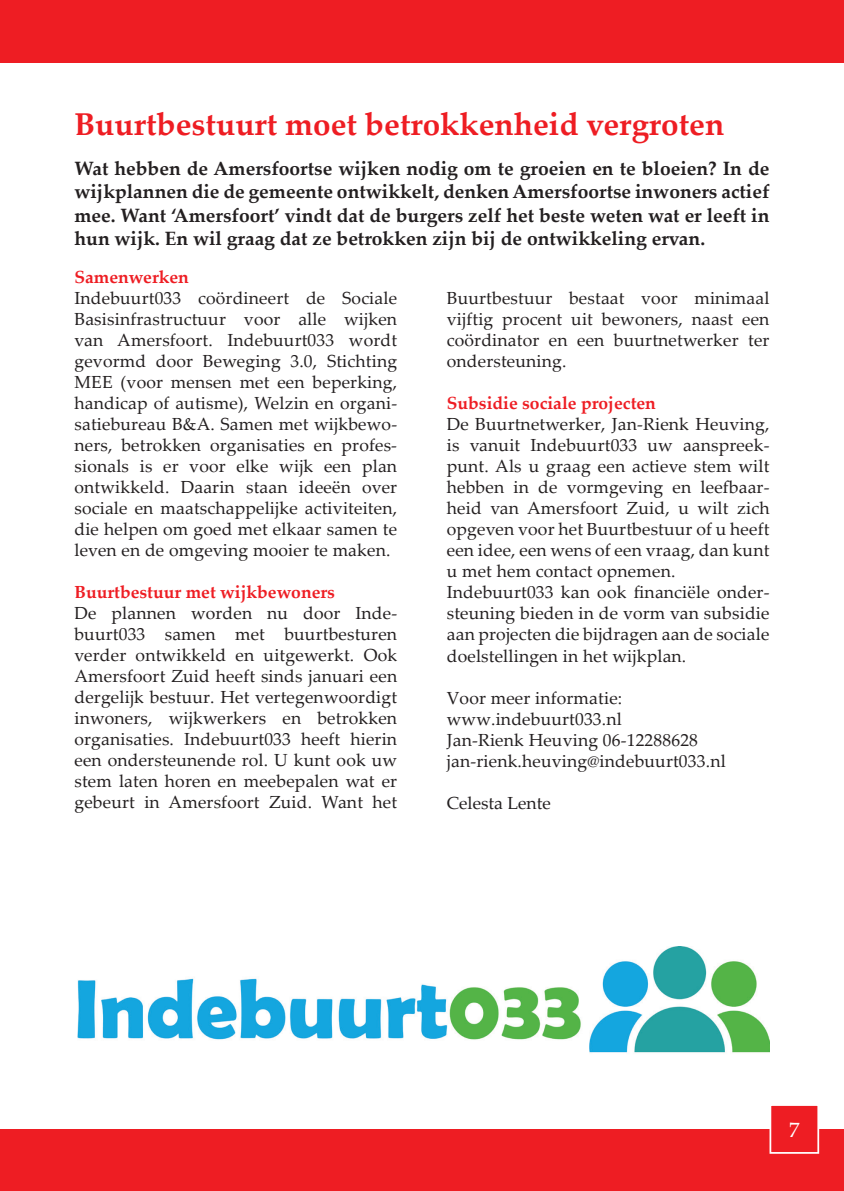
<style>
.page{position:relative;width:844px;height:1191px;background:#fff}
.page>*{position:absolute;margin:0;border:0;box-sizing:border-box;transform-origin:0 0}
.t1{font:700 31.5px "Palatino Linotype";color:#ee1d23}
.t2{font:21px "Palatino Linotype";color:#fff}
.t3{font:700 19.25px/23.1px "Palatino Linotype";color:#231f20;text-align:justify}
.t4{font:17.5px/21px "Palatino Linotype";letter-spacing:.01em;color:#231f20;text-align:justify}
.t5{font:700 17.5px "Palatino Linotype";color:#ee1d23}
</style>
<div class="page">
<div style="left:0;top:1129px;width:843px;height:62px;background:#ee1d23"></div>
<div style="left:769px;top:1104px;width:50px;height:49px;background:#ee1d23;border:2px solid #fff"></div>
<div style="left:0;top:0;width:843px;height:62px;background:#ee1d23"></div>
<img style="left:77px;top:946px;width:692px;height:107px">
<h1 class="t1" style="left:74px;top:102px;width:651px">Buurtbestuurt moet betrokkenheid vergroten</h1>
<p class="t3" style="left:74px;top:157px;width:696px">Wat hebben de Amersfoortse wijken nodig om te groeien en te bloeien? In de wijkplannen die de gemeente ontwikkelt, denken Amersfoortse inwoners actief mee. Want ‘Amersfoort’ vindt dat de burgers zelf het beste weten wat er leeft in hun wijk. En wil graag dat ze betrokken zijn bij de ontwikkeling ervan.</p>
<p class="t5" style="left:74px;top:265px;width:116px">Samenwerken</p>
<p class="t4" style="left:74px;top:287px;width:324px">Indebuurt033 coördineert de Sociale Basisinfrastructuur voor alle wijken van Amersfoort. Indebuurt033 wordt gevormd door Beweging 3.0, Stichting MEE (voor mensen met een beperking, handicap of autisme), Welzin en organi&shy;satiebureau B&amp;A. Samen met wijkbewo&shy;ners, betrokken organisaties en profes&shy;sionals is er voor elke wijk een plan ontwikkeld. Daarin staan ideeën over sociale en maatschappelijke activiteiten, die helpen om goed met elkaar samen te leven en de omgeving mooier te maken.</p>
<p class="t5" style="left:74px;top:580px;width:262px">Buurtbestuur met wijkbewoners</p>
<p class="t4" style="left:74px;top:602px;width:324px">De plannen worden nu door Inde&shy;buurt033 samen met buurtbesturen verder ontwikkeld en uitgewerkt. Ook Amersfoort Zuid heeft sinds januari een dergelijk bestuur. Het vertegenwoordigt inwoners, wijkwerkers en betrokken organisaties. Indebuurt033 heeft hierin een ondersteunende rol. U kunt ook uw stem laten horen en meebepalen wat er gebeurt in Amersfoort Zuid. Want het</p>
<p class="t4" style="left:446px;top:287px;width:324px">Buurtbestuur bestaat voor minimaal vijftig procent uit bewoners, naast een coördinator en een buurtnetwerker ter ondersteuning.</p>
<p class="t5" style="left:446px;top:391px;width:210px">Subsidie sociale projecten</p>
<p class="t4" style="left:446px;top:413px;width:324px;text-align:left">De Buurtnetwerker, Jan-Rienk Heuving, is vanuit Indebuurt033 uw aanspreek&shy;punt. Als u graag een actieve stem wilt hebben in de vormgeving en leefbaar&shy;heid van Amersfoort Zuid, u wilt zich opgeven voor het Buurtbestuur of u heeft een idee, een wens of een vraag, dan kunt u met hem contact opnemen.<br>Indebuurt033 kan ook financiële onder&shy;steuning bieden in de vorm van subsidie aan projecten die bijdragen aan de sociale doelstellingen in het wijkplan.</p>
<p class="t4" style="left:446px;top:686px;width:280px;text-align:left">Voor meer informatie: www.indebuurt033.nl<br>Jan-Rienk Heuving 06-12288628 jan-rienk.heuving@indebuurt033.nl</p>
<p class="t4" style="left:446px;top:791px;width:105px">Celesta Lente</p>
<p class="t2" style="left:788px;top:1114px;width:12px">7</p>
</div>
